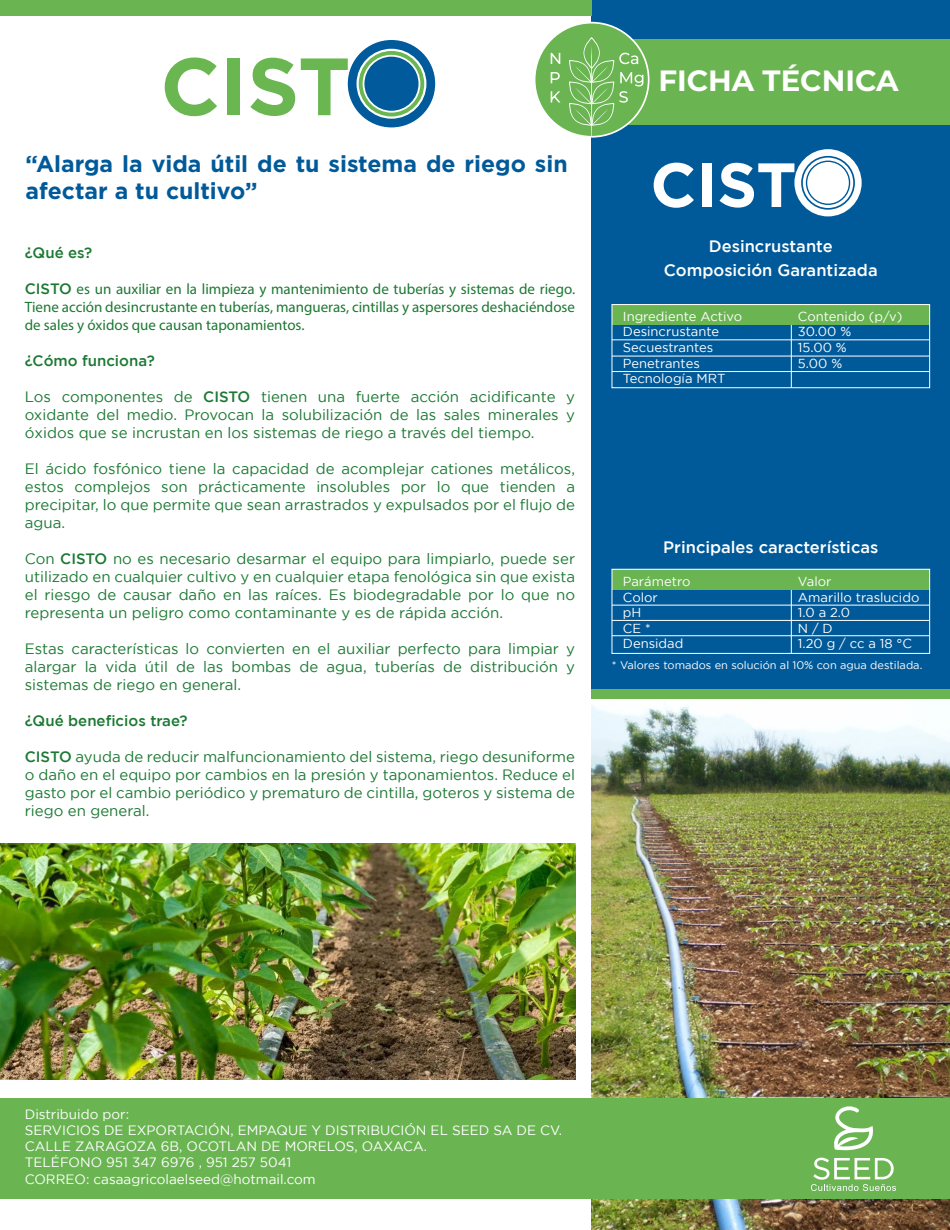
<style>
.page{position:relative;width:950px;height:1230px;background:#fff}
.page>*{position:absolute;margin:0;border:0;box-sizing:border-box;transform-origin:0 0}
.t1{font:100 29.3px "Montserrat";color:#fff}
.t2{font:700 23px/27.6px "Gotham";color:#005a9a}
.t3{font:500 16.5px "Gotham";color:#fff}
.t4{font:15px/18px "Gotham";color:#1c7933;text-align:justify}
.t5{font:15px/18px "Myriad Pro";color:#1c7933;text-align:justify}
.t6{font:500 15px "Gotham";color:#1c7933}
.t7{font:13.5px/16.2px "Gotham";color:#fff}
.t8{font:13px/15.6px "Gotham";color:#fff}
.t9{font:11px "Gotham";color:#fff}
.s1{font-family:"Gotham";font-weight:500}
.s2{font-weight:500}
</style>
<div class="page">
<div style="left:592px;top:0;width:358px;height:691px;background:#005a9a"></div>
<div style="left:592px;top:689px;width:358px;height:10px;background:#6ab551"></div>
<img style="left:592px;top:705px;width:358px;height:524px">
<div style="left:591px;top:39px;width:359px;height:85px;background:#6ab551"></div>
<div style="left:0;top:1098px;width:950px;height:100px;background:#6ab551"></div>
<svg style="left:534px;top:22px;width:116px;height:116px"></svg>
<div style="left:535px;top:24px;width:113px;height:112px;background:#6ab551;border-radius:50%"></div>
<svg style="left:584px;top:37px;width:16px;height:32px"></svg>
<svg style="left:584px;top:39px;width:15px;height:28px"></svg>
<svg style="left:551px;top:53px;width:9px;height:11px"></svg>
<svg style="left:551px;top:72px;width:9px;height:11px"></svg>
<svg style="left:551px;top:91px;width:9px;height:11px"></svg>
<svg style="left:568px;top:46px;width:75px;height:91px"></svg>
<div style="left:0;top:0;width:592px;height:16px;background:#6ab551"></div>
<svg style="left:834px;top:1106px;width:39px;height:44px"></svg>
<svg style="left:811px;top:1157px;width:85px;height:33px"></svg>
<hr style="left:791px;top:304px;width:1px;height:84px;background:#fff">
<hr style="left:612px;top:339px;width:318px;height:1px;background:#fff">
<hr style="left:612px;top:356px;width:318px;height:1px;background:#fff">
<hr style="left:612px;top:371px;width:318px;height:1px;background:#fff">
<div style="left:612px;top:304px;width:318px;height:21px;background:#6ab551"></div>
<div style="left:612px;top:304px;width:318px;height:84px;border:1px solid #fff"></div>
<hr style="left:791px;top:569px;width:1px;height:84px;background:#fff">
<div style="left:612px;top:569px;width:318px;height:20px;background:#6ab551"></div>
<div style="left:612px;top:569px;width:318px;height:84px;border:1px solid #fff"></div>
<hr style="left:612px;top:605px;width:318px;height:1px;background:#fff">
<hr style="left:612px;top:620px;width:318px;height:1px;background:#fff">
<hr style="left:612px;top:635px;width:318px;height:1px;background:#fff">
<img style="left:0;top:843px;width:575px;height:236px">
<svg style="left:165px;top:57px;width:52px;height:59px"></svg>
<div style="left:228px;top:58px;width:12px;height:57px;background:#6ab651"></div>
<svg style="left:250px;top:58px;width:45px;height:58px"></svg>
<svg style="left:301px;top:58px;width:47px;height:57px"></svg>
<div style="left:348px;top:40px;width:87px;height:87px;background:#005a9b;border-radius:50%"></div>
<svg style="left:357px;top:49px;width:69px;height:70px"></svg>
<svg style="left:359px;top:51px;width:65px;height:65px"></svg>
<svg style="left:363px;top:55px;width:57px;height:58px"></svg>
<div style="left:364px;top:57px;width:55px;height:54px;background:#005a9b;border-radius:50%"></div>
<svg style="left:654px;top:163px;width:40px;height:45px"></svg>
<div style="left:702px;top:163px;width:10px;height:44px;background:#fff"></div>
<svg style="left:720px;top:163px;width:74px;height:45px"></svg>
<div style="left:794px;top:149px;width:68px;height:67px;background:#fff;border-radius:50%"></div>
<svg style="left:801px;top:156px;width:54px;height:54px"></svg>
<svg style="left:803px;top:158px;width:50px;height:50px"></svg>
<svg style="left:806px;top:161px;width:44px;height:44px"></svg>
<div style="left:807px;top:162px;width:42px;height:42px;background:#fff;border-radius:50%"></div>
<h2 class="t2" style="left:26px;top:149px;width:544px">“Alarga la vida útil de tu sistema de riego sin afectar a tu cultivo”</h2>
<p class="t6" style="left:25px;top:244px;width:69px">¿Qué es?</p>
<p class="t5" style="left:25px;top:280px;width:552px"><span class="s1">CISTO</span> es un auxiliar en la limpieza y mantenimiento de tuberías y sistemas de riego.<br>Tiene acción desincrustante en tuberías, mangueras, cintillas y aspersores deshaciéndose de sales y óxidos que causan taponamientos.</p>
<p class="t6" style="left:25px;top:352px;width:131px">¿Cómo funciona?</p>
<p class="t4" style="left:25px;top:388px;width:552px">Los componentes de <span class="s2">CISTO</span> tienen una fuerte acción acidificante y oxidante del medio. Provocan la solubilización de las sales minerales y óxidos que se incrustan en los sistemas de riego a través del tiempo.</p>
<p class="t4" style="left:25px;top:460px;width:552px">El ácido fosfónico tiene la capacidad de acomplejar cationes metálicos, estos complejos son prácticamente insolubles por lo que tienden a precipitar, lo que permite que sean arrastrados y expulsados por el flujo de agua.</p>
<p class="t4" style="left:25px;top:550px;width:552px">Con <span class="s2">CISTO</span> no es necesario desarmar el equipo para limpiarlo, puede ser utilizado en cualquier cultivo y en cualquier etapa fenológica sin que exista el riesgo de causar daño en las raíces. Es biodegradable por lo que no representa un peligro como contaminante y es de rápida acción.</p>
<p class="t4" style="left:25px;top:640px;width:552px">Estas características lo convierten en el auxiliar perfecto para limpiar y alargar la vida útil de las bombas de agua, tuberías de distribución y sistemas de riego en general.</p>
<p class="t6" style="left:25px;top:712px;width:164px">¿Qué beneficios trae?</p>
<p class="t4" style="left:25px;top:748px;width:552px"><span class="s2">CISTO</span> ayuda de reducir malfuncionamiento del sistema, riego desuniforme o daño en el equipo por cambios en la presión y taponamientos. Reduce el gasto por el cambio periódico y prematuro de cintilla, goteros y sistema de riego en general.</p>
<h1 class="t1" style="left:658px;top:61px;width:242px">FICHA TÉCNICA</h1>
<p class="t3" style="left:709px;top:236px;width:125px">Desincrustante</p>
<p class="t3" style="left:664px;top:261px;width:215px">Composición Garantizada</p>
<p class="t8" style="left:623px;top:308px;width:121px">Ingrediente Activo<br>Desincrustante<br>Secuestrantes<br>Penetrantes<br>Tecnología MRT</p>
<p class="t8" style="left:798px;top:308px;width:106px">Contenido (p/v)<br>30.00 %<br>15.00 %<br>5.00 %</p>
<p class="t3" style="left:663px;top:538px;width:217px">Principales características</p>
<p class="t8" style="left:623px;top:573px;width:69px">Parámetro<br>Color<br>pH<br>CE *<br>Densidad</p>
<p class="t8" style="left:798px;top:573px;width:123px">Valor<br>Amarillo traslucido<br>1.0 a 2.0<br>N / D<br>1.20 g / cc a 18 °C</p>
<p class="t9" style="left:612px;top:658px;width:312px">* Valores tomados en solución al 10% con agua destilada.</p>
<p class="t7" style="left:25px;top:1105px;width:539px">Distribuido por:<br>SERVICIOS DE EXPORTACIÓN, EMPAQUE Y DISTRIBUCIÓN EL SEED SA DE CV.<br>CALLE ZARAGOZA 6B, OCOTLAN DE MORELOS, OAXACA.<br>TELÉFONO 951 347 6976 , 951 257 5041<br>CORREO: casaagricolaelseed@hotmail.com</p>
</div>
